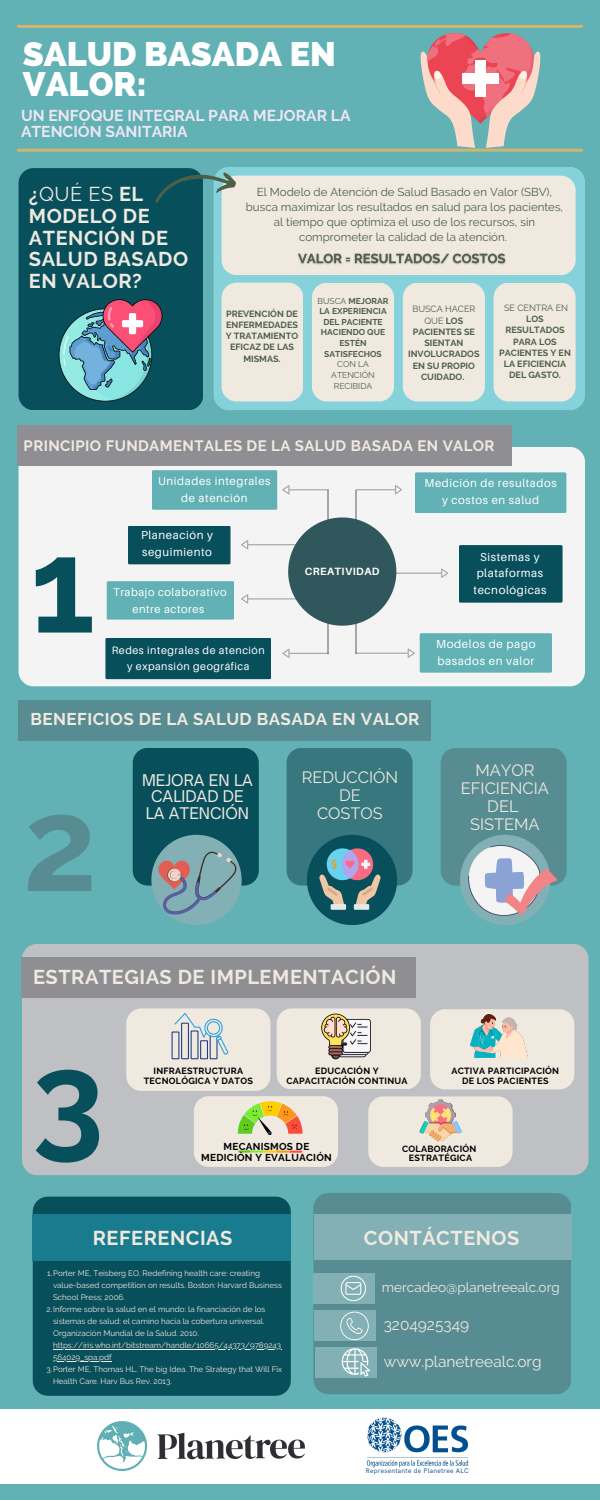
<style>
.page{position:relative;width:600px;height:1500px;background:#61b1b5}
.page>*{position:absolute;margin:0;border:0;box-sizing:border-box;transform-origin:0 0}
.t1{font:700 131.6px "Raleway";color:#084f5c}
.t2{font:700 131.6px "Raleway";color:#578d92}
.t3{font:700 128.7px "Raleway";color:#084f5c}
.t4{font:800 34.2px/30px "Raleway";color:#fff}
.t5{font:700 20px/21.8px "Raleway";letter-spacing:.025em;color:#f0e9e0}
.t6{font:700 17px "Raleway";letter-spacing:.025em;color:#f0e9e0}
.t7{font:16.4px/18px "Raleway";color:#f0e9e0;text-align:center}
.t8{font:700 15.7px/15.8px "Raleway";color:#ede6f2}
.t9{font:15.5px "Raleway";color:#f0e9e0}
.t10{font:15.4px/16.5px "Open Sauce One";color:#f0e9e0;text-align:center}
.t11{font:700 15px "Raleway";letter-spacing:.025em;color:#f0e9e0}
.t12{font:13.5px "Raleway";color:#f0e9e0}
.t13{font:11.6px/17.3px "Aileron";letter-spacing:.05em;color:#fff}
.t14{font:11.5px/15px "Raleway";color:#4d6148;text-align:center}
.t15{font:11.5px/17px "Aileron";letter-spacing:.05em;color:#fff;text-align:center}
.t16{font:11.4px/17px "Aileron";letter-spacing:.05em;color:#fff;text-align:center}
.t17{font:11.1px/16.5px "Aileron";letter-spacing:.05em;color:#fff;text-align:center}
.t18{font:10.7px/15.9px "Aileron";letter-spacing:.05em;color:#fff;text-align:center}
.t19{font:700 10.5px "Aileron";letter-spacing:.04em;color:#fff}
.t20{font:700 10px/10.5px "Raleway";letter-spacing:.025em;color:#000;text-align:center}
.t21{font:700 9px/11.2px "Raleway";color:#4d6148;text-align:center}
.t22{font:700 9px/9.8px "Raleway";letter-spacing:.025em;color:#000;text-align:center}
.t23{font:700 8.5px/10.6px "Raleway";color:#4d6148;text-align:center}
.t24{font:8px/12px "Raleway";color:#f0e9e0}
.t25{font:6.8px "HK Grotesk";letter-spacing:.04em;color:#005192}
.s1{font-weight:400}
</style>
<div class="page">
<div style="left:19px;top:447px;width:566px;height:239px;background:#f4f4f4;border-radius:15px"></div>
<div style="left:214px;top:167px;width:371px;height:243px;background:#86d2da;border-radius:15px"></div>
<div style="left:222px;top:176px;width:354px;height:99px;background:#f0e9e0;border-radius:15px"></div>
<div style="left:222px;top:283px;width:81px;height:119px;background:#f0e9e0"></div>
<div style="left:312px;top:283px;width:82px;height:119px;background:#f0e9e0"></div>
<div style="left:403px;top:283px;width:82px;height:119px;background:#f0e9e0"></div>
<div style="left:494px;top:283px;width:82px;height:119px;background:#f0e9e0"></div>
<div style="left:33px;top:1197px;width:258px;height:199px;background:#084f5c;border-radius:15px"></div>
<div style="left:313px;top:1193px;width:258px;height:201px;background:#578d92"></div>
<div style="left:19px;top:168px;width:184px;height:242px;background:#084f5c;border-radius:15px"></div>
<hr style="left:18px;top:149px;width:564px;height:3px;background:#d0b56f">
<hr style="left:18px;top:25px;width:564px;height:3px;background:#d0b56f">
<svg style="left:155px;top:168px;width:83px;height:35px"></svg>
<div style="left:19px;top:700px;width:412px;height:40px;background:#578d92"></div>
<div style="left:33px;top:1215px;width:258px;height:46px;background:#187c8e"></div>
<div style="left:314px;top:1215px;width:257px;height:45px;background:#82b0b4"></div>
<svg style="left:420px;top:33px;width:121px;height:115px"></svg>
<div style="left:475px;top:60px;width:11px;height:37px;background:#fff"></div>
<div style="left:462px;top:73px;width:37px;height:11px;background:#fff"></div>
<svg style="left:59px;top:299px;width:104px;height:103px"></svg>
<div style="left:151px;top:835px;width:91px;height:90px;background:#82b0b4;border-radius:50%"></div>
<svg style="left:133px;top:748px;width:126px;height:167px"></svg>
<div style="left:307px;top:835px;width:90px;height:90px;background:#084f5c;border-radius:50%"></div>
<svg style="left:287px;top:748px;width:126px;height:162px"></svg>
<div style="left:460px;top:835px;width:90px;height:90px;background:#82b0b4;border-radius:50%"></div>
<svg style="left:441px;top:748px;width:126px;height:169px"></svg>
<div style="left:0;top:1409px;width:600px;height:74px;background:#fff"></div>
<img style="left:366px;top:1417px;width:103px;height:51px">
<div style="left:313px;top:1274px;width:62px;height:30px;background:#82b0b4"></div>
<svg style="left:341px;top:1276px;width:25px;height:25px"></svg>
<div style="left:314px;top:1311px;width:62px;height:30px;background:#82b0b4"></div>
<div style="left:315px;top:1347px;width:62px;height:31px;background:#82b0b4"></div>
<svg style="left:340px;top:1312px;width:29px;height:28px"></svg>
<svg style="left:342px;top:1348px;width:28px;height:29px"></svg>
<div style="left:22px;top:944px;width:566px;height:231px;background:#bfc0c3;border-radius:15px"></div>
<div style="left:21px;top:957px;width:394px;height:41px;background:#8e8e93"></div>
<div style="left:277px;top:1008px;width:144px;height:81px;background:#f0e9e0;border-radius:15px"></div>
<div style="left:126px;top:1008px;width:145px;height:83px;background:#f0e9e0;border-radius:15px"></div>
<div style="left:430px;top:1009px;width:144px;height:80px;background:#f0e9e0;border-radius:15px"></div>
<div style="left:368px;top:1096px;width:145px;height:71px;background:#f0e9e0;border-radius:15px"></div>
<div style="left:194px;top:1096px;width:144px;height:71px;background:#f0e9e0;border-radius:15px"></div>
<svg style="left:172px;top:1013px;width:57px;height:46px"></svg>
<img style="left:471px;top:1014px;width:56px;height:44px">
<svg style="left:236px;top:1100px;width:68px;height:35px"></svg>
<svg style="left:238px;top:1150px;width:64px;height:3px"></svg>
<svg style="left:321px;top:1014px;width:50px;height:45px"></svg>
<svg style="left:419px;top:1100px;width:43px;height:42px"></svg>
<svg style="left:356px;top:649px;width:59px;height:9px"></svg>
<hr style="left:328px;top:490px;width:1px;height:163px;background:#191919">
<hr style="left:356px;top:490px;width:1px;height:163px;background:#191919">
<svg style="left:356px;top:485px;width:46px;height:9px"></svg>
<svg style="left:282px;top:485px;width:47px;height:9px"></svg>
<svg style="left:282px;top:649px;width:47px;height:9px"></svg>
<div style="left:152px;top:470px;width:125px;height:40px;background:#61b1b5;border-radius:2px"></div>
<svg style="left:241px;top:517px;width:207px;height:108px"></svg>
<div style="left:128px;top:526px;width:102px;height:38px;background:#084f5c;border-radius:2px"></div>
<div style="left:107px;top:581px;width:127px;height:39px;background:#61b1b5"></div>
<div style="left:105px;top:638px;width:166px;height:41px;background:#084f5c"></div>
<div style="left:459px;top:545px;width:104px;height:58px;background:#084f5c;border-radius:2px"></div>
<div style="left:420px;top:633px;width:132px;height:40px;background:#61b1b5;border-radius:2px"></div>
<div style="left:415px;top:472px;width:151px;height:41px;background:#61b1b5;border-radius:2px"></div>
<div style="left:17px;top:425px;width:494px;height:41px;background:#8e8e93"></div>
<img style="left:98px;top:1421px;width:207px;height:50px">
<hr style="left:53px;top:1349px;width:228px;height:1px;background:#f0e9e0">
<hr style="left:53px;top:1361px;width:59px;height:1px;background:#f0e9e0">
<img style="left:298px;top:253px;width:208px;height:12px">
<h5 class="t4" style="left:23px;top:39px;width:315px">SALUD BASADA EN<br>VALOR:</h5>
<p class="t8" style="left:21px;top:108px;width:331px">UN ENFOQUE INTEGRAL PARA MEJORAR LA<br>ATENCIÓN SANITARIA</p>
<h1 class="t5" style="left:29px;top:183px;width:161px">¿<span class="s1">QUÉ ES</span> EL<br>MODELO DE<br>ATENCIÓN DE<br>SALUD BASADO<br>EN VALOR?</h1>
<p class="t14" style="left:246px;top:184px;width:319px">El Modelo de Atención de Salud Basado en Valor (SBV), busca maximizar los resultados en salud para los pacientes, al tiempo que optimiza el uso de los recursos, sin comprometer la calidad de la atención.</p>
<p class="t23" style="left:318px;top:295px;width:73px"><span class="s1">BUSCA</span> MEJORAR<br>LA EXPERIENCIA<br>DEL PACIENTE<br>HACIENDO QUE<br>ESTÉN<br>SATISFECHOS<br><span class="s1">CON LA<br>ATENCIÓN<br>RECIBIDA</span></p>
<p class="t21" style="left:499px;top:302px;width:73px"><span class="s1">SE CENTRA EN<br></span>LOS<br>RESULTADOS<br>PARA LOS<br>PACIENTES Y EN<br>LA EFICIENCIA<br>DEL GASTO.</p>
<p class="t21" style="left:226px;top:308px;width:74px">PREVENCIÓN DE<br>ENFERMEDADES<br>Y TRATAMIENTO<br>EFICAZ DE LAS<br>MISMAS.</p>
<p class="t21" style="left:408px;top:304px;width:73px"><span class="s1">BUSCA HACER<br>QUE</span> LOS<br>PACIENTES SE<br>SIENTAN<br>INVOLUCRADOS<br>EN SU PROPIO<br>CUIDADO.</p>
<h2 class="t11" style="left:24px;top:436px;width:472px">PRINCIPIO FUNDAMENTALES DE LA SALUD BASADA EN VALOR</h2>
<p class="t1" style="left:30px;top:509px;width:67px">1</p>
<p class="t16" style="left:158px;top:472px;width:114px">Unidades integrales de atención</p>
<p class="t15" style="left:141px;top:527px;width:73px;text-align:left">Planeación y seguimiento</p>
<p class="t17" style="left:113px;top:584px;width:115px">Trabajo colaborativo entre actores</p>
<p class="t18" style="left:112px;top:642px;width:154px">Redes integrales de atención y expansión geográfica</p>
<p class="t19" style="left:305px;top:565px;width:76px">CREATIVIDAD</p>
<p class="t15" style="left:425px;top:474px;width:134px">Medición de resultados y costos en salud</p>
<p class="t15" style="left:474px;top:548px;width:74px;line-height:16.5px">Sistemas y plataformas tecnológicas</p>
<p class="t13" style="left:436px;top:635px;width:101px">Modelos de pago basados en valor</p>
<h4 class="t6" style="left:31px;top:709px;width:391px">BENEFICIOS DE LA SALUD BASADA EN VALOR</h4>
<p class="t2" style="left:23px;top:767px;width:76px">2</p>
<p class="t10" style="left:142px;top:771px;width:112px">MEJORA EN LA<br>CALIDAD DE<br>LA ATENCIÓN</p>
<p class="t7" style="left:302px;top:768px;width:98px">REDUCCIÓN<br>DE<br>COSTOS</p>
<p class="t7" style="left:461px;top:762px;width:90px">MAYOR<br>EFICIENCIA<br>DEL<br>SISTEMA</p>
<p class="t5" style="left:33px;top:966px;width:365px">ESTRATEGIAS DE IMPLEMENTACIÓN</p>
<p class="t3" style="left:32px;top:1023px;width:73px">3</p>
<p class="t22" style="left:144px;top:1066px;width:111px">INFRAESTRUCTURA<br>TECNOLÓGICA Y DATOS</p>
<h3 class="t22" style="left:286px;top:1066px;width:123px">EDUCACIÓN Y<br>CAPACITACIÓN CONTINUA</h3>
<p class="t22" style="left:451px;top:1066px;width:109px">ACTIVA PARTICIPACIÓN<br>DE LOS PACIENTES</p>
<p class="t20" style="left:201px;top:1141px;width:132px">MECANISMOS DE<br>MEDICIÓN Y EVALUACIÓN</p>
<p class="t22" style="left:402px;top:1143px;width:76px">COLABORACIÓN</p>
<p class="t22" style="left:409px;top:1153px;width:65px">ESTRATÉGICA</p>
<p class="t5" style="left:93px;top:1227px;width:141px">REFERENCIAS</p>
<h5 class="t5" style="left:364px;top:1227px;width:157px">CONTÁCTENOS</h5>
<h5 class="t24" style="left:53px;top:1267px;width:230px;text-indent:-6px">1.Porter ME, Teisberg EO. Redefining health care: creating value-based competition on results. Boston: Harvard Business<br>School Press; 2006.</h5>
<p class="t24" style="left:53px;top:1303px;width:214px;text-indent:-6px">2.Informe sobre la salud en el mundo: la financiación de los sistemas de salud: el camino hacia la cobertura universal.<br>Organización Mundial de la Salud. 2010.</p>
<p class="t24" style="left:53px;top:1339px;width:230px">https://iris.who.int/bitstream/handle/10665/44373/9789243</p>
<p class="t24" style="left:53px;top:1351px;width:60px">564029_spa.pdf</p>
<p class="t24" style="left:46px;top:1363px;width:237px">3.Porter ME, Thomas HL. The big Idea. The Strategy that Will Fix</p>
<p class="t24" style="left:53px;top:1375px;width:120px">Health Care. Harv Bus Rev. 2013.</p>
<p class="t12" style="left:382px;top:1279px;width:179px">mercadeo@planetreealc.org</p>
<h2 class="t9" style="left:384px;top:1315px;width:87px">3204925349</h2>
<p class="t9" style="left:384px;top:1352px;width:159px">www.planetreealc.org</p>
<p class="t25" style="left:366px;top:1467px;width:105px">Representante de Planetree ALC</p>
</div>
